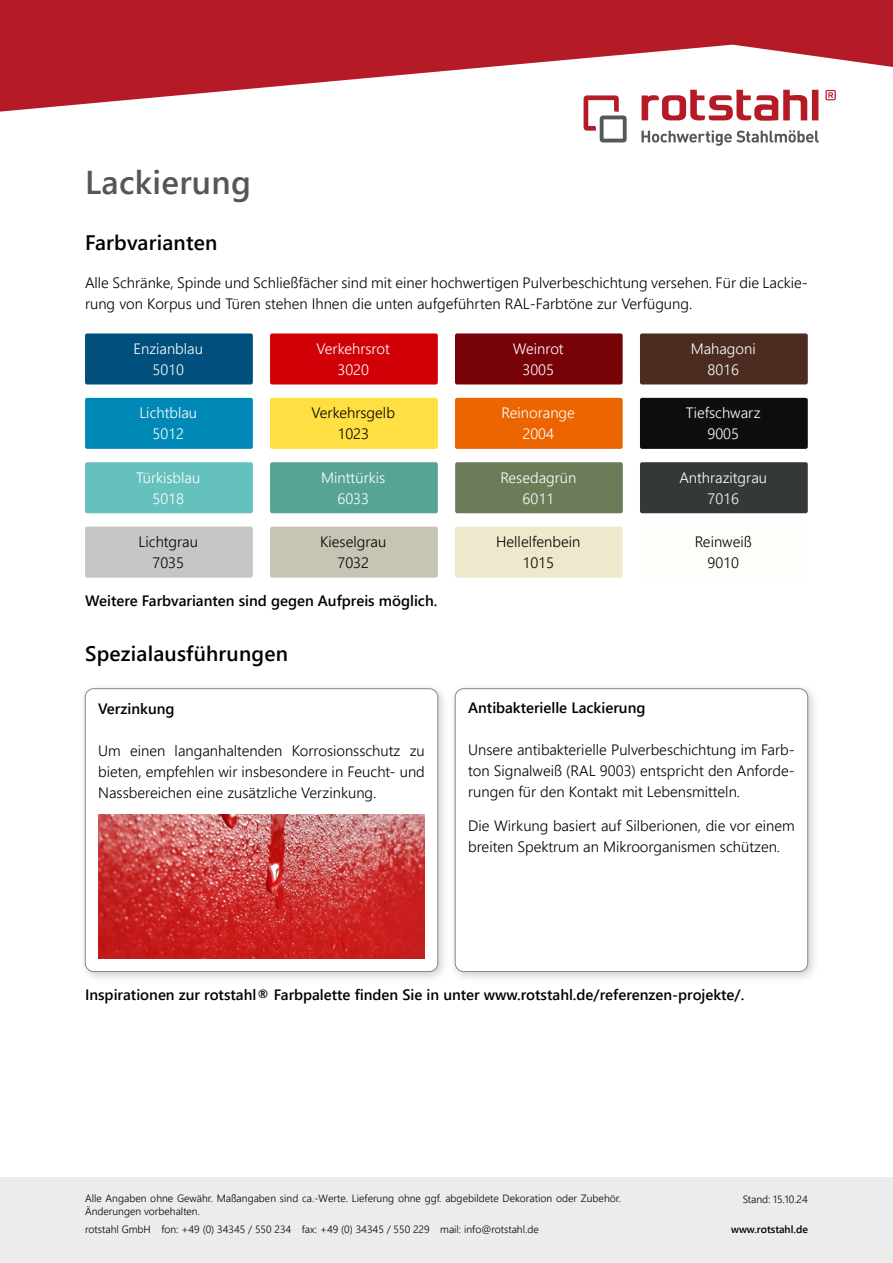
<style>
.page{position:relative;width:893px;height:1263px;background:#fff}
.page>*{position:absolute;margin:0;border:0;box-sizing:border-box;transform-origin:0 0}
.t1{font:600 33px "Segoe UI";letter-spacing:.01em;color:#565655}
.t2{font:600 21px "Segoe UI";letter-spacing:.01em;color:#000}
.t3{font:300 15px/21px "Segoe UI";color:#000;text-align:center}
.t4{font:600 15px "Segoe UI";color:#000}
.t5{font:300 15px/21px "Segoe UI";color:#fff;text-align:center}
.t6{font:300 10.5px/13.5px "Segoe UI";color:#000}
.t7{font:600 10.5px "Segoe UI";color:#000}
</style>
<div class="page">
<div style="left:0;top:1178px;width:893px;height:85px;background:#ececec"></div>
<svg style="left:642px;top:112px;width:176px;height:9px"></svg>
<svg style="left:641px;top:130px;width:178px;height:16px"></svg>
<svg style="left:584px;top:112px;width:43px;height:30px"></svg>
<svg style="left:0;top:0;width:893px;height:112px;fill:#b51a27"></svg>
<div style="left:640px;top:527px;width:168px;height:51px;background:#fffdfa;border-radius:2px"></div>
<div style="left:455px;top:527px;width:168px;height:51px;background:#eee9cc;border-radius:2px"></div>
<div style="left:270px;top:462px;width:168px;height:51px;background:#57a493;border-radius:2px"></div>
<div style="left:270px;top:527px;width:168px;height:51px;background:#c6c4b3;border-radius:2px"></div>
<div style="left:85px;top:462px;width:168px;height:51px;background:#65c1be;border-radius:2px"></div>
<div style="left:640px;top:398px;width:168px;height:51px;background:#0e0e10;border-radius:2px"></div>
<div style="left:640px;top:333px;width:168px;height:51px;background:#4c2b20;border-radius:2px"></div>
<div style="left:270px;top:333px;width:168px;height:51px;background:#d10007;border-radius:2px"></div>
<div style="left:640px;top:462px;width:168px;height:51px;background:#353839;border-radius:2px"></div>
<div style="left:455px;top:333px;width:168px;height:51px;background:#770208;border-radius:2px"></div>
<div style="left:270px;top:398px;width:168px;height:51px;background:#ffdf42;border-radius:2px"></div>
<div style="left:455px;top:398px;width:168px;height:51px;background:#ec6500;border-radius:2px"></div>
<div style="left:85px;top:398px;width:168px;height:51px;background:#0089b6;border-radius:2px"></div>
<div style="left:85px;top:527px;width:168px;height:51px;background:#c5c7c4;border-radius:2px"></div>
<div style="left:455px;top:462px;width:168px;height:51px;background:#6c7c59;border-radius:2px"></div>
<div style="left:85px;top:333px;width:168px;height:51px;background:#004f7c;border-radius:2px"></div>
<div style="left:79px;top:682px;width:371px;height:302px;background:#000;opacity:.2"></div>
<div style="left:85px;top:689px;width:353px;height:282px;background:#fff;border-radius:9px"></div>
<div style="left:85px;top:688px;width:353px;height:284px;border:1px solid #868786;border-radius:9px"></div>
<div style="left:449px;top:682px;width:371px;height:302px;background:#000;opacity:.2"></div>
<div style="left:455px;top:689px;width:353px;height:282px;background:#fff;border-radius:9px"></div>
<div style="left:455px;top:688px;width:353px;height:284px;border:1px solid #868786;border-radius:9px"></div>
<img style="left:99px;top:814px;width:325px;height:144px">
<h1 class="t1" style="left:85px;top:151px;width:167px">Lackierung</h1>
<h2 class="t2" style="left:85px;top:223px;width:134px">Farbvarianten</h2>
<p class="t3" style="left:85px;top:271px;width:724px;text-align:left">Alle Schränke, Spinde und Schließfächer sind mit einer hochwertigen Pulverbeschichtung versehen. Für die Lackie&shy;rung von Korpus und Türen stehen Ihnen die unten aufgeführten RAL-Farbtöne zur Verfügung.</p>
<p class="t5" style="left:134px;top:337px;width:71px">Enzianblau<br>5010</p>
<p class="t5" style="left:317px;top:337px;width:75px">Verkehrsrot<br>3020</p>
<p class="t5" style="left:513px;top:337px;width:52px">Weinrot<br>3005</p>
<p class="t5" style="left:691px;top:337px;width:67px">Mahagoni<br>8016</p>
<p class="t5" style="left:139px;top:401px;width:59px">Lichtblau<br>5012</p>
<p class="t3" style="left:312px;top:401px;width:85px">Verkehrsgelb<br>1023</p>
<p class="t5" style="left:502px;top:401px;width:75px">Reinorange<br>2004</p>
<p class="t5" style="left:686px;top:401px;width:76px">Tiefschwarz<br>9005</p>
<p class="t5" style="left:136px;top:465px;width:66px">Türkisblau<br>5018</p>
<p class="t3" style="left:139px;top:530px;width:61px">Lichtgrau<br>7035</p>
<p class="t5" style="left:321px;top:465px;width:65px">Minttürkis<br>6033</p>
<p class="t3" style="left:320px;top:530px;width:67px">Kieselgrau<br>7032</p>
<p class="t5" style="left:500px;top:465px;width:78px">Resedagrün<br>6011</p>
<p class="t3" style="left:496px;top:530px;width:86px">Hellelfenbein<br>1015</p>
<p class="t5" style="left:679px;top:465px;width:89px">Anthrazitgrau<br>7016</p>
<p class="t3" style="left:695px;top:530px;width:59px">Reinweiß<br>9010</p>
<p class="t4" style="left:85px;top:586px;width:354px">Weitere Farbvarianten sind gegen Aufpreis möglich.</p>
<h2 class="t2" style="left:85px;top:634px;width:204px">Spezialausführungen</h2>
<p class="t4" style="left:98px;top:694px;width:78px">Verzinkung</p>
<p class="t3" style="left:98px;top:739px;width:328px;text-align:justify">Um einen langanhaltenden Korrosionsschutz zu bieten, empfehlen wir insbesondere in Feucht- und Nassbereichen eine zusätzliche Verzinkung.</p>
<p class="t4" style="left:468px;top:693px;width:179px">Antibakterielle Lackierung</p>
<p class="t3" style="left:468px;top:737px;width:328px;text-align:justify">Unsere antibakterielle Pulverbeschichtung im Farb&shy;ton Signalweiß (RAL 9003) entspricht den Anforde&shy;rungen für den Kontakt mit Lebensmitteln.</p>
<p class="t3" style="left:468px;top:813px;width:328px;text-align:left">Die Wirkung basiert auf Silberionen, die vor einem breiten Spektrum an Mikroorganismen schützen.</p>
<p class="t4" style="left:85px;top:980px;width:661px">Inspirationen zur rotstahl® Farbpalette finden Sie in unter www.rotstahl.de/referenzen-projekte/.</p>
<p class="t6" style="left:85px;top:1190px;width:537px">Alle Angaben ohne Gewähr. Maßangaben sind ca.-Werte. Lieferung ohne ggf. abgebildete Dekoration oder Zubehör.<br>Änderungen vorbehalten.</p>
<p class="t6" style="left:85px;top:1222px;width:455px">rotstahl GmbH fon: +49 (0) 34345 / 550 234 fax: +49 (0) 34345 / 550 229 mail: info@rotstahl.de</p>
<p class="t6" style="left:743px;top:1191px;width:67px">Stand: 15.10.24</p>
<p class="t7" style="left:731px;top:1219px;width:78px">www.rotstahl.de</p>
</div>
